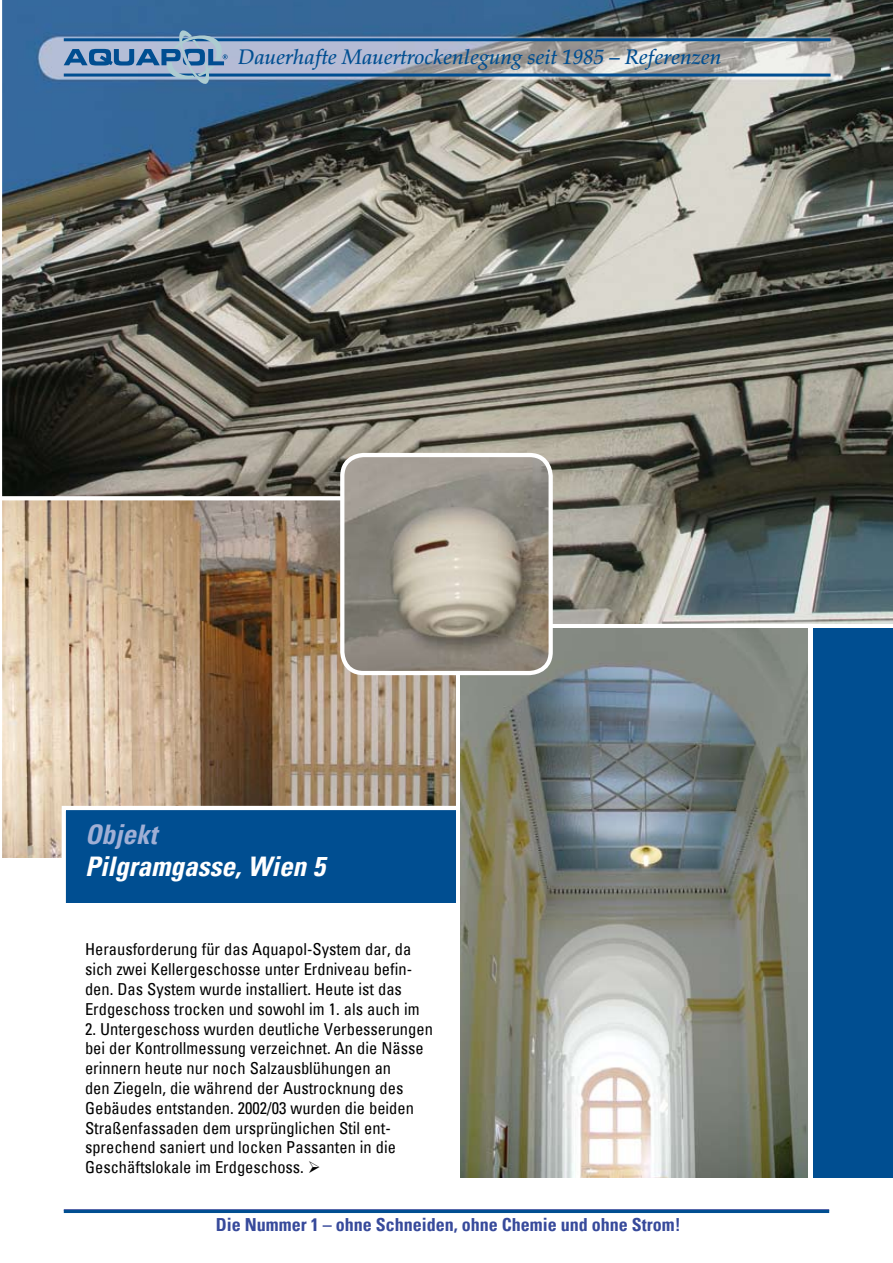
<style>
.page{position:relative;width:893px;height:1263px;background:#fff}
.page>*{position:absolute;margin:0;border:0;box-sizing:border-box;transform-origin:0 0}
.t1{font:italic 700 condensed 27px "Univers";color:#fff}
.t2{font:italic 700 condensed 27px "Univers";color:#a0afd5}
.t3{font:italic 500 21px "Palatino LT Pro";color:#004e91}
.t4{font:700 condensed 18px "Univers";color:#374a9b}
.t5{font:condensed 16.5px/19.8px "Univers";color:#000}
</style>
<div class="page">
<hr style="left:64px;top:1209px;width:765px;height:2px;background:#374a9b">
<hr style="left:64px;top:1210px;width:765px;height:3px;background:#004e91">
<img style="left:2px;top:0;width:891px;height:624px">
<img style="left:460px;top:629px;width:348px;height:549px">
<img style="left:2px;top:500px;width:454px;height:357px">
<img style="left:342px;top:455px;width:209px;height:218px;border-radius:21px">
<div style="left:340px;top:453px;width:213px;height:222px;border:4px solid #fff;border-radius:21px"></div>
<div style="left:813px;top:629px;width:80px;height:549px;background:#004e91"></div>
<svg style="left:2px;top:496px;width:341px;height:4px"></svg>
<svg style="left:60px;top:804px;width:402px;height:107px;background:#26679f"></svg>
<hr style="left:64px;top:38px;width:766px;height:3px;background:#004e91">
<hr style="left:64px;top:74px;width:766px;height:3px;background:#004e91">
<svg style="left:64px;top:30px;width:164px;height:60px;background:#668cb5"></svg>
<p class="t3" style="left:238px;top:45px;width:485px">Dauerhafte Mauertrockenlegung seit 1985 – Referenzen</p>
<p class="t3" style="left:238px;top:49px;width:485px">Dauerhafte Mauertrockenlegung seit 1985 – Referenzen</p>
<h1 class="t2" style="left:85px;top:817px;width:74px">Objekt</h1>
<h1 class="t1" style="left:85px;top:849px;width:241px">Pilgramgasse, Wien 5</h1>
<p class="t5" style="left:85px;top:939px;width:336px">Herausforderung für das Aquapol-System dar, da sich zwei Kellergeschosse unter Erdniveau befin&shy;den. Das System wurde installiert. Heute ist das Erdgeschoss trocken und sowohl im 1. als auch im</p>
<p class="t5" style="left:85px;top:1018px;width:349px">2. Untergeschoss wurden deutliche Verbesserungen bei der Kontrollmessung verzeichnet. An die Nässe erinnern heute nur noch Salzausblühungen an<br>den Ziegeln, die während der Austrocknung des Gebäudes entstanden. 2002/03 wurden die beiden Straßenfassaden dem ursprünglichen Stil ent&shy;sprechend saniert und locken Passanten in die Geschäftslokale im Erdgeschoss. ➢</p>
<p class="t4" style="left:216px;top:1214px;width:466px">Die Nummer 1 – ohne Schneiden, ohne Chemie und ohne Strom!</p>
</div>
